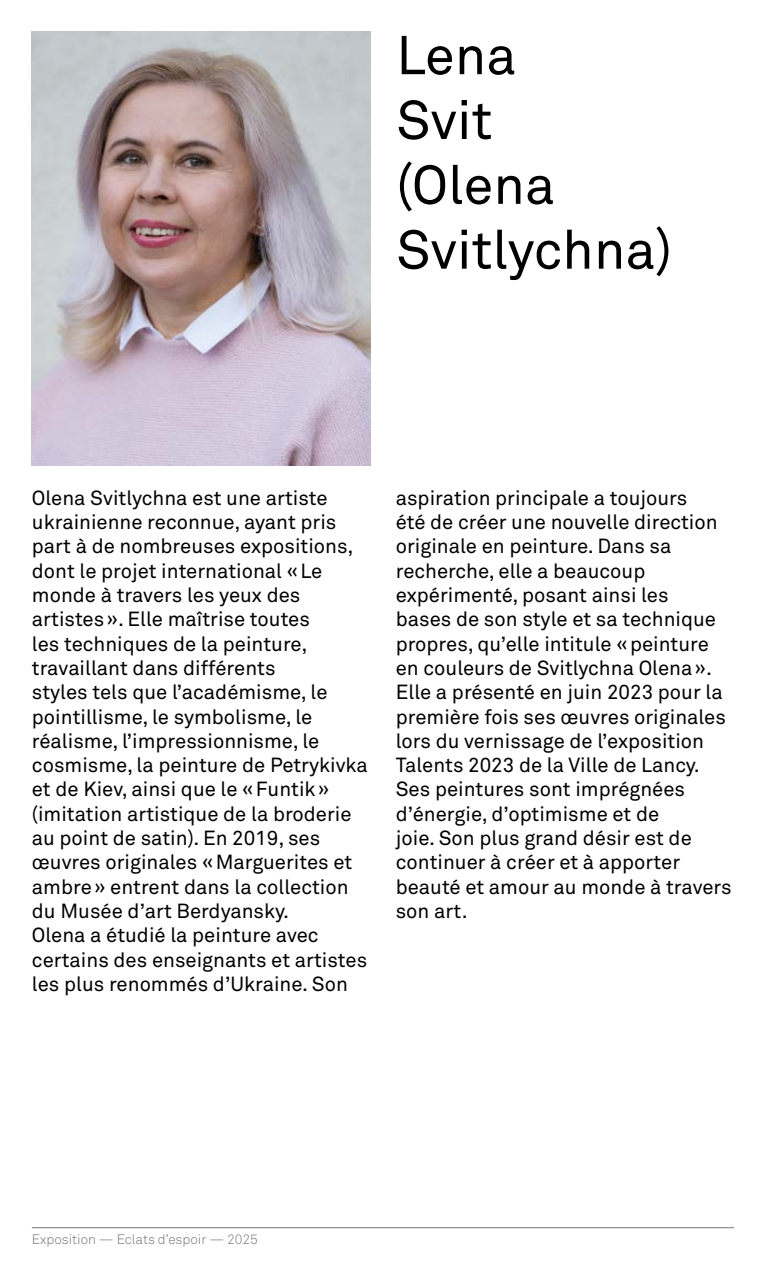
<style>
.page{position:relative;width:766px;height:1276px;background:#fff}
.page>*{position:absolute;margin:0;border:0;box-sizing:border-box;transform-origin:0 0}
.t1{font:54px/64.8px "Akkurat Pro";color:#000}
.t2{font:20.25px/24.3px "Akkurat Pro";color:#000}
.t3{font:300 13.5px "Akkurat Pro";color:#757474}
</style>
<div class="page">
<hr style="left:32px;top:1227px;width:701px;height:1px;background:#757474">
<img style="left:32px;top:32px;width:338px;height:434px">
<h1 class="t1" style="left:396px;top:23px;width:277px">Lena<br>Svit<br>(Olena<br>Svitlychna)</h1>
<p class="t2" style="left:32px;top:485px;width:337px">Olena Svitlychna est une artiste ukrainienne reconnue, ayant pris part à de nombreuses expositions, dont le projet international «Le monde à travers les yeux des artistes». Elle maîtrise toutes<br>les techniques de la peinture, travaillant dans différents<br>styles tels que l’académisme, le pointillisme, le symbolisme, le réalisme, l’impressionnisme, le cosmisme, la peinture de Petrykivka et de Kiev, ainsi que le «Funtik» (imitation artistique de la broderie au point de satin). En 2019, ses œuvres originales «Marguerites et ambre» entrent dans la collection du Musée d’art Berdyansky.<br>Olena a étudié la peinture avec certains des enseignants et artistes les plus renommés d’Ukraine. Son</p>
<p class="t2" style="left:395px;top:485px;width:337px">aspiration principale a toujours<br>été de créer une nouvelle direction originale en peinture. Dans sa recherche, elle a beaucoup expérimenté, posant ainsi les<br>bases de son style et sa technique propres, qu’elle intitule «peinture en couleurs de Svitlychna Olena».<br>Elle a présenté en juin 2023 pour la première fois ses œuvres originales lors du vernissage de l’exposition<br>Talents 2023 de la Ville de Lancy.<br>Ses peintures sont imprégnées d’énergie, d’optimisme et de<br>joie. Son plus grand désir est de continuer à créer et à apporter beauté et amour au monde à travers son art.</p>
<p class="t3" style="left:32px;top:1231px;width:227px">Exposition — Eclats d’espoir — 2025</p>
</div>
